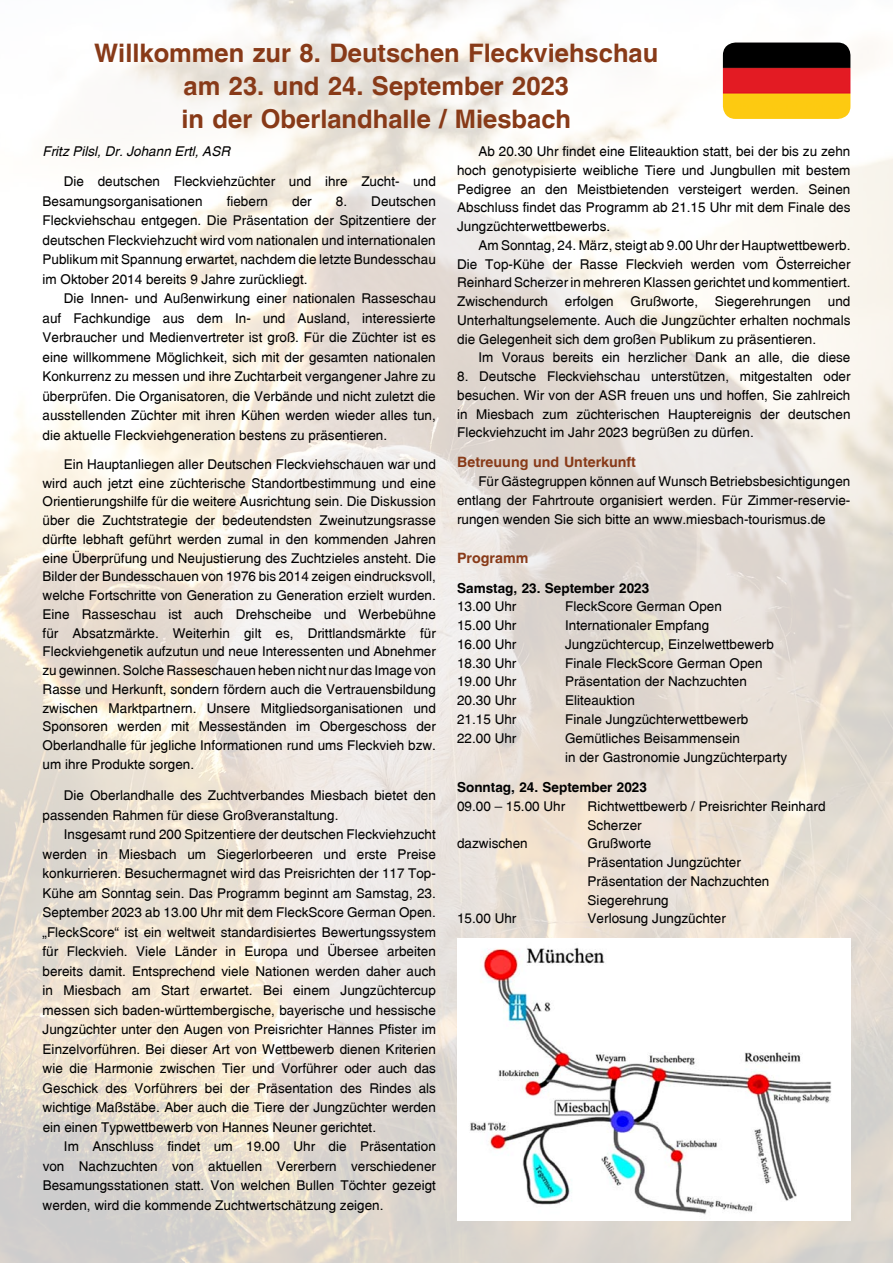
<style>
.page{position:relative;width:893px;height:1263px;background:#fff}
.page>*{position:absolute;margin:0;border:0;box-sizing:border-box;transform-origin:0 0}
.t1{font:25.5px/33px "Switzerland CE Bold";color:#883a18;text-align:center}
.t2{font:14.25px "Switzerland CE Bold";color:#883a18}
.t3{font:13.5px/18.8px "Switzerland CE";color:#000;text-align:justify}
.t4{font:13.5px "Switzerland CE Bold";color:#000}
.t5{font:13.5px "Switzerland CE Italic";color:#000}
</style>
<div class="page">
<img style="left:0;top:0;width:893px;height:1263px">
<img style="left:457px;top:939px;width:393px;height:281px">
<img style="left:723px;top:43px;width:127px;height:76px">
<h1 class="t1" style="left:94px;top:37px;width:566px">Willkommen zur 8. Deutschen Fleckviehschau am 23. und 24. September 2023<br>in der Oberlandhalle / Miesbach</h1>
<p class="t3" style="left:457px;top:142px;width:395px;text-indent:21px">Ab 20.30 Uhr findet eine Eliteauktion statt, bei der bis zu zehn hoch genotypisierte weibliche Tiere und Jungbullen mit bestem Pedigree an den Meistbietenden versteigert werden. Seinen Abschluss findet das Programm ab 21.15 Uhr mit dem Finale des Jungzüchterwettbewerbs.</p>
<p class="t3" style="left:457px;top:236px;width:395px;text-indent:21px">Am Sonntag, 24. März, steigt ab 9.00 Uhr der Hauptwettbewerb.<br>Die Top-Kühe der Rasse Fleckvieh werden vom Österreicher Reinhard Scherzer in mehreren Klassen gerichtet und kommentiert.<br>Zwischendurch erfolgen Grußworte, Siegerehrungen und Unterhaltungselemente. Auch die Jungzüchter erhalten nochmals die Gelegenheit sich dem großen Publikum zu präsentieren.</p>
<p class="t3" style="left:478px;top:348px;width:374px">Im Voraus bereits ein herzlicher Dank an alle, die diese</p>
<p class="t3" style="left:457px;top:367px;width:395px">8. Deutsche Fleckviehschau unterstützen, mitgestalten oder besuchen. Wir von der ASR freuen uns und hoffen, Sie zahlreich in Miesbach zum züchterischen Hauptereignis der deutschen Fleckviehzucht im Jahr 2023 begrüßen zu dürfen.</p>
<p class="t2" style="left:457px;top:454px;width:180px">Betreuung und Unterkunft</p>
<p class="t3" style="left:457px;top:472px;width:395px;text-indent:21px">Für Gästegruppen können auf Wunsch Betriebsbesichtigungen entlang der Fahrtroute organisiert werden. Für Zimmer-reservie&shy;rungen wenden Sie sich bitte an www.miesbach-tourismus.de</p>
<p class="t2" style="left:457px;top:549px;width:73px">Programm</p>
<p class="t4" style="left:457px;top:580px;width:194px">Samstag, 23. September 2023</p>
<p class="t3" style="left:457px;top:597px;width:61px">13.00 Uhr</p>
<p class="t3" style="left:565px;top:597px;width:158px">FleckScore German Open</p>
<p class="t3" style="left:457px;top:616px;width:61px">15.00 Uhr</p>
<p class="t3" style="left:565px;top:616px;width:146px">Internationaler Empfang</p>
<p class="t3" style="left:457px;top:635px;width:61px">16.00 Uhr</p>
<p class="t3" style="left:565px;top:635px;width:210px">Jungzüchtercup, Einzelwettbewerb</p>
<p class="t3" style="left:457px;top:653px;width:61px">18.30 Uhr</p>
<p class="t3" style="left:565px;top:653px;width:199px">Finale FleckScore German Open</p>
<p class="t3" style="left:457px;top:672px;width:61px">19.00 Uhr</p>
<p class="t3" style="left:565px;top:672px;width:183px">Präsentation der Nachzuchten</p>
<p class="t3" style="left:457px;top:691px;width:61px">20.30 Uhr</p>
<p class="t3" style="left:565px;top:691px;width:71px">Eliteauktion</p>
<p class="t3" style="left:457px;top:710px;width:61px">21.15 Uhr</p>
<p class="t3" style="left:565px;top:710px;width:185px">Finale Jungzüchterwettbewerb</p>
<p class="t3" style="left:457px;top:728px;width:61px">22.00 Uhr</p>
<p class="t3" style="left:565px;top:728px;width:224px;line-height:19.5px">Gemütliches Beisammensein<br>in der Gastronomie Jungzüchterparty</p>
<p class="t4" style="left:457px;top:779px;width:191px">Sonntag, 24. September 2023</p>
<p class="t3" style="left:457px;top:797px;width:110px">09.00 – 15.00 Uhr</p>
<p class="t3" style="left:588px;top:797px;width:239px">Richtwettbewerb / Preisrichter Reinhard<br>Scherzer</p>
<p class="t3" style="left:457px;top:834px;width:72px">dazwischen</p>
<p class="t3" style="left:588px;top:834px;width:183px;text-align:left">Grußworte<br>Präsentation Jungzüchter<br>Präsentation der Nachzuchten<br>Siegerehrung</p>
<p class="t3" style="left:457px;top:909px;width:61px">15.00 Uhr</p>
<p class="t3" style="left:588px;top:909px;width:140px">Verlosung Jungzüchter</p>
<p class="t5" style="left:43px;top:143px;width:189px">Fritz Pilsl, Dr. Johann Ertl, ASR</p>
<p class="t3" style="left:43px;top:171px;width:395px;line-height:19.5px;text-indent:21px">Die deutschen Fleckviehzüchter und ihre Zucht- und<br>Besamungsorganisationen</p>
<p class="t3" style="left:227px;top:191px;width:43px">fiebern</p>
<p class="t3" style="left:292px;top:191px;width:21px">der</p>
<p class="t3" style="left:43px;top:191px;width:395px;line-height:19.5px;text-indent:293px">8. Deutschen Fleckviehschau entgegen. Die Präsentation der Spitzentiere der deutschen Fleckviehzucht wird vom nationalen und internationalen Publikum mit Spannung erwartet, nachdem die letzte Bundesschau im Oktober 2014 bereits 9 Jahre zurückliegt.</p>
<p class="t3" style="left:42px;top:288px;width:395px;line-height:19.5px;text-indent:21px">Die Innen- und Außenwirkung einer nationalen Rasseschau auf Fachkundige aus dem In- und Ausland, interessierte Verbraucher und Medienvertreter ist groß. Für die Züchter ist es eine willkommene Möglichkeit, sich mit der gesamten nationalen Konkurrenz zu messen und ihre Zuchtarbeit vergangener Jahre zu überprüfen. Die Organisatoren, die Verbände und nicht zuletzt die ausstellenden Züchter mit ihren Kühen werden wieder alles tun, die aktuelle Fleckviehgeneration bestens zu präsentieren.</p>
<p class="t3" style="left:43px;top:455px;width:395px;text-indent:21px">Ein Hauptanliegen aller Deutschen Fleckviehschauen war und wird auch jetzt eine züchterische Standortbestimmung und eine Orientierungshilfe für die weitere Ausrichtung sein. Die Diskussion über die Zuchtstrategie der bedeutendsten Zweinutzungsrasse dürfte lebhaft geführt werden zumal in den kommenden Jahren eine Überprüfung und Neujustierung des Zuchtzieles ansteht. Die Bilder der Bundesschauen von 1976 bis 2014 zeigen eindrucksvoll, welche Fortschritte von Generation zu Generation erzielt wurden.<br>Eine Rasseschau ist auch Drehscheibe und Werbebühne für Absatzmärkte. Weiterhin gilt es, Drittlandsmärkte für Fleckviehgenetik aufzutun und neue Interessenten und Abnehmer zu gewinnen. Solche Rasseschauen heben nicht nur das Image von Rasse und Herkunft, sondern fördern auch die Vertrauensbildung zwischen Marktpartnern. Unsere Mitgliedsorganisationen und Sponsoren werden mit Messeständen im Obergeschoss der Oberlandhalle für jegliche Informationen rund ums Fleckvieh bzw. um ihre Produkte sorgen.</p>
<p class="t3" style="left:43px;top:785px;width:395px;line-height:20.2px;text-indent:21px">Die Oberlandhalle des Zuchtverbandes Miesbach bietet den passenden Rahmen für diese Großveranstaltung.</p>
<p class="t3" style="left:43px;top:825px;width:395px;line-height:19.5px;text-indent:21px">Insgesamt rund 200 Spitzentiere der deutschen Fleckviehzucht werden in Miesbach um Siegerlorbeeren und erste Preise konkurrieren. Besuchermagnet wird das Preisrichten der 117 Top-Kühe am Sonntag sein. Das Programm beginnt am Samstag, 23.<br>September 2023 ab 13.00 Uhr mit dem FleckScore German Open. „FleckScore“ ist ein weltweit standardisiertes Bewertungssystem für Fleckvieh. Viele Länder in Europa und Übersee arbeiten bereits damit. Entsprechend viele Nationen werden daher auch in Miesbach am Start erwartet. Bei einem Jungzüchtercup messen sich baden-württembergische, bayerische und hessische Jungzüchter unter den Augen von Preisrichter Hannes Pfister im Einzelvorführen. Bei dieser Art von Wettbewerb dienen Kriterien wie die Harmonie zwischen Tier und Vorführer oder auch das Geschick des Vorführers bei der Präsentation des Rindes als wichtige Maßstäbe. Aber auch die Tiere der Jungzüchter werden ein einen Typwettbewerb von Hannes Neuner gerichtet.</p>
<p class="t3" style="left:43px;top:1137px;width:395px;line-height:19.5px;text-indent:21px">Im Anschluss findet um 19.00 Uhr die Präsentation von Nachzuchten von aktuellen Vererbern verschiedener Besamungsstationen statt. Von welchen Bullen Töchter gezeigt werden, wird die kommende Zuchtwertschätzung zeigen.</p>
</div>
